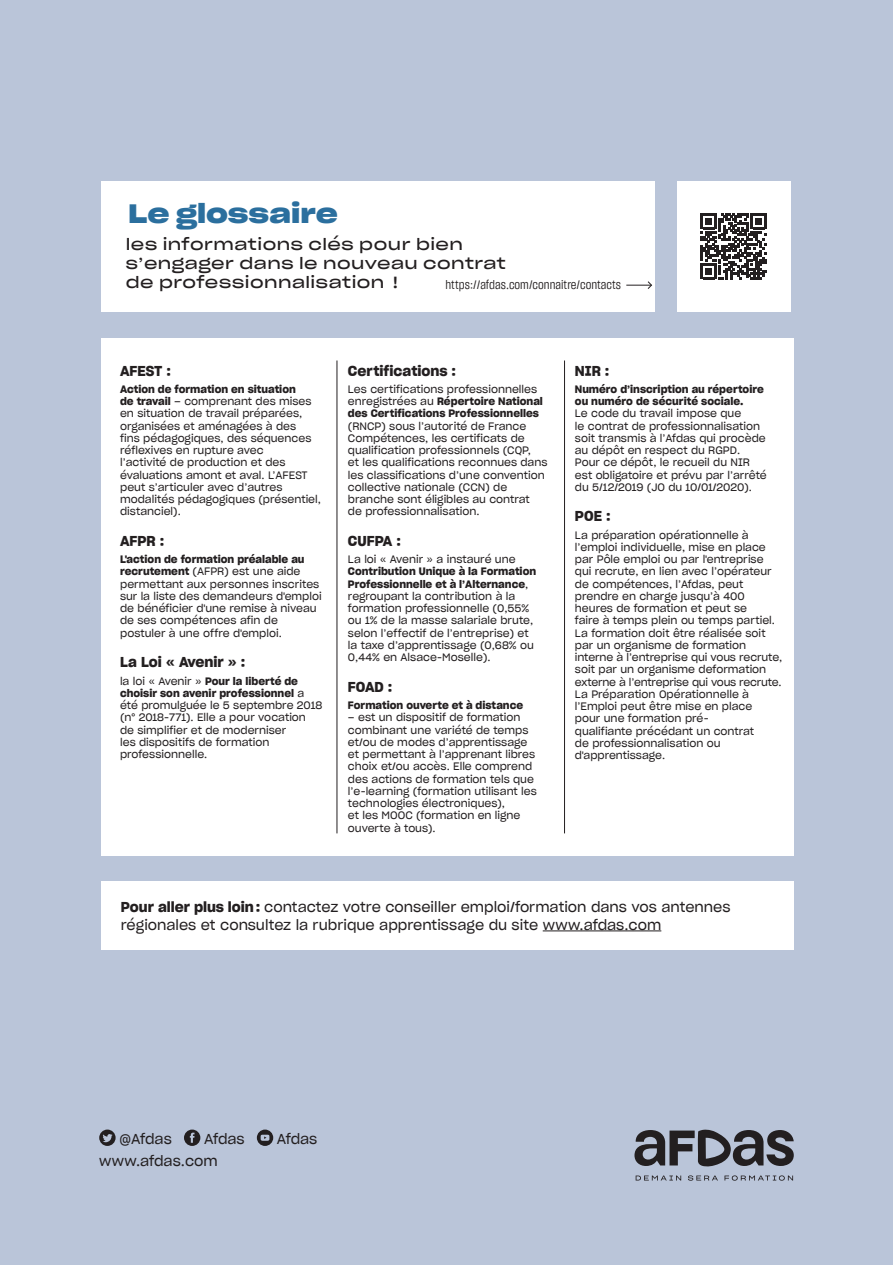
<style>
.page{position:relative;width:893px;height:1265px;background:#bac5d9}
.page>*{position:absolute;margin:0;border:0;box-sizing:border-box;transform-origin:0 0}
.moyen_titre{font:26.25px "Sharp Grotesk Sm Bold 25";color:#2b6f9e}
.chapo{font:15.75px/19.2px "Sharp Grotesk Book 25";letter-spacing:.03em;color:#231f20}
.nom_délégation{font:14px/17.5px "Sharp Grotesk Book 20";color:#231f20}
.nom_délégation-2{font:14px "Sharp Grotesk Sm Bold 20";color:#231f20}
.TC{font:14px "Sharp Grotesk Book 20";letter-spacing:-.01em;color:#231f20}
.TC-2{font:12.25px "Sharp Grotesk Book 15";color:#231f20}
.TC_tableau{font:10.5px/12.2px "Sharp Grotesk Book 20";color:#231f20}
.TC_tableau-2{font:10.5px "Sharp Grotesk Sm Bold 20";color:#231f20}
.s1{font-family:"Sharp Grotesk Sm Bold 20"}
</style>
<div class="page">
<div style="left:101px;top:338px;width:693px;height:518px;background:#fff"></div>
<hr style="left:337px;top:360px;width:1px;height:473px;background:#231f20">
<hr style="left:564px;top:360px;width:1px;height:473px;background:#231f20">
<div style="left:101px;top:881px;width:693px;height:69px;background:#fff"></div>
<hr style="left:543px;top:931px;width:118px;height:1px;background:#231f20">
<div style="left:677px;top:181px;width:114px;height:131px;background:#fff"></div>
<svg style="left:701px;top:213px;width:66px;height:66px"></svg>
<svg style="left:184px;top:1130px;width:16px;height:16px"></svg>
<svg style="left:99px;top:1130px;width:17px;height:16px"></svg>
<svg style="left:257px;top:1130px;width:16px;height:16px"></svg>
<svg style="left:634px;top:1129px;width:160px;height:38px"></svg>
<svg style="left:636px;top:1176px;width:45px;height:4px"></svg>
<svg style="left:688px;top:1175px;width:30px;height:6px"></svg>
<svg style="left:724px;top:1175px;width:69px;height:6px"></svg>
<div style="left:101px;top:181px;width:554px;height:131px;background:#fff"></div>
<svg style="left:626px;top:281px;width:26px;height:8px"></svg>
<p class="moyen_titre" style="left:128px;top:191px;width:211px">Le glossaire</p>
<p class="chapo" style="left:126px;top:233px;width:382px">les informations clés pour bien s’engager dans le nouveau contrat de professionnalisation !</p>
<p class="TC-2" style="left:446px;top:276px;width:177px">https://afdas.com/connaitre/contacts</p>
<p class="nom_délégation-2" style="left:120px;top:359px;width:52px">AFEST :</p>
<p class="TC_tableau" style="left:120px;top:382px;width:202px"><span class="s1">Action de formation en situation<br>de travail</span> – comprenant des mises en situation de travail préparées, organisées et aménagées à des<br>fins pédagogiques, des séquences réflexives en rupture avec<br>l’activité de production et des évaluations amont et aval. L’AFEST peut s’articuler avec d’autres modalités pédagogiques (présentiel, distanciel).</p>
<p class="nom_délégation-2" style="left:120px;top:530px;width:46px">AFPR :</p>
<p class="TC_tableau" style="left:120px;top:553px;width:203px"><span class="s1">L'action de formation préalable au recrutement</span> (AFPR) est une aide permettant aux personnes inscrites sur la liste des demandeurs d'emploi de bénéficier d'une remise à niveau de ses compétences afin de postuler à une offre d'emploi.</p>
<p class="nom_délégation-2" style="left:120px;top:651px;width:127px">La Loi « Avenir » :</p>
<p class="TC_tableau" style="left:120px;top:674px;width:204px">la loi « Avenir » <span class="s1">Pour la liberté de choisir son avenir professionnel</span> a été promulguée le 5 septembre 2018 (n° 2018-771). Elle a pour vocation de simplifier et de moderniser<br>les dispositifs de formation professionnelle.</p>
<p class="nom_délégation-2" style="left:348px;top:359px;width:110px">Certifications :</p>
<p class="TC_tableau" style="left:348px;top:382px;width:201px">Les certifications professionnelles enregistrées au <span class="s1">Répertoire National des Certifications Professionnelles </span>(RNCP) sous l’autorité de France Compétences, les certificats de qualification professionnels (CQP,<br>et les qualifications reconnues dans les classifications d’une convention collective nationale (CCN) de branche sont éligibles au contrat<br>de professionnalisation.</p>
<p class="nom_délégation-2" style="left:348px;top:530px;width:54px">CUFPA :</p>
<p class="TC_tableau" style="left:348px;top:553px;width:190px">La loi « Avenir » a instauré une <span class="s1">Contribution Unique à la Formation Professionnelle et à l’Alternance</span>, regroupant la contribution à la formation professionnelle (0,55% ou 1% de la masse salariale brute, selon l’effectif de l’entreprise) et la taxe d’apprentissage (0,68% ou 0,44% en Alsace-Moselle).</p>
<p class="nom_délégation-2" style="left:348px;top:675px;width:46px">FOAD :</p>
<p class="TC_tableau-2" style="left:348px;top:697px;width:177px">Formation ouverte et à distance</p>
<p class="TC_tableau" style="left:348px;top:711px;width:190px">– est un dispositif de formation combinant une variété de temps et/ou de modes d’apprentissage et permettant à l’apprenant libres choix et/ou accès. Elle comprend des actions de formation tels que l’e-learning (formation utilisant les technologies électroniques),<br>et les MOOC (formation en ligne ouverte à tous).</p>
<p class="nom_délégation-2" style="left:575px;top:359px;width:36px">NIR :</p>
<p class="TC_tableau" style="left:575px;top:382px;width:193px"><span class="s1">Numéro d’inscription au répertoire ou numéro de sécurité sociale.<br></span>Le code du travail impose que<br>le contrat de professionnalisation soit transmis à l’Afdas qui procède au dépôt en respect du RGPD.<br>Pour ce dépôt, le recueil du NIR est obligatoire et prévu par l’arrêté du 5/12/2019 (JO du 10/01/2020).</p>
<p class="nom_délégation-2" style="left:575px;top:505px;width:37px">POE :</p>
<p class="TC_tableau" style="left:575px;top:528px;width:209px">La préparation opérationnelle à l’emploi individuelle, mise en place par Pôle emploi ou par l'entreprise qui recrute, en lien avec l’opérateur de compétences, l’Afdas, peut prendre en charge jusqu’à 400 heures de formation et peut se<br>faire à temps plein ou temps partiel.<br>La formation doit être réalisée soit par un organisme de formation interne à l’entreprise qui vous recrute, soit par un organisme deformation externe à l’entreprise qui vous recrute.<br>La Préparation Opérationnelle à l’Emploi peut être mise en place<br>pour une formation pré-<br>qualifiante précédant un contrat<br>de professionnalisation ou d'apprentissage.</p>
<p class="nom_délégation" style="left:121px;top:898px;width:611px"><span class="s1">Pour aller plus loin:</span> contactez votre conseiller emploi/formation dans vos antennes régionales et consultez la rubrique apprentissage du site www.afdas.com</p>
<p class="TC" style="left:120px;top:1128px;width:54px">@Afdas</p>
<p class="TC" style="left:204px;top:1128px;width:42px">Afdas</p>
<p class="TC" style="left:277px;top:1128px;width:42px">Afdas</p>
<p class="TC" style="left:99px;top:1149px;width:120px">www.afdas.com</p>
</div>
